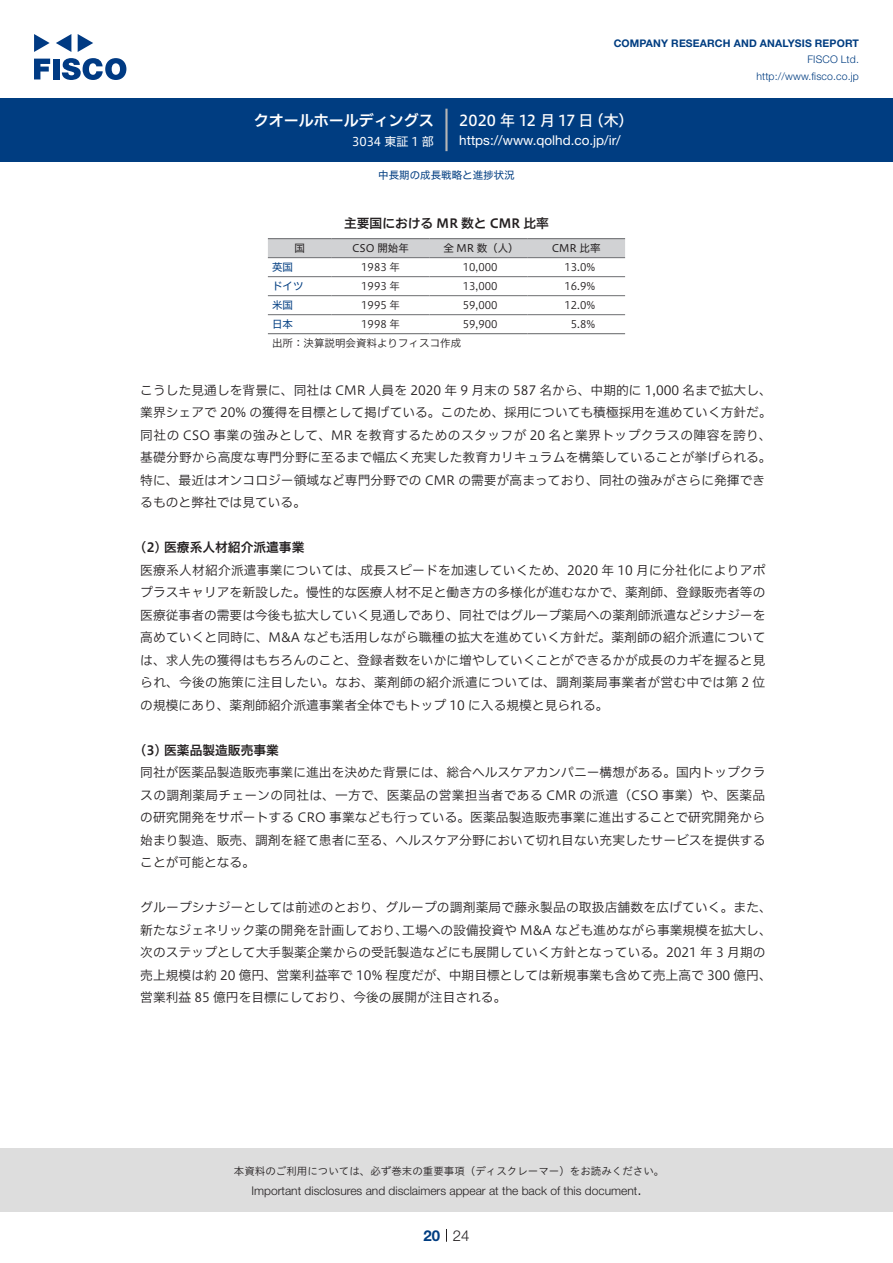
<style>
.page{position:relative;width:893px;height:1263px;background:#fff}
.page>*{position:absolute;margin:0;border:0;box-sizing:border-box;transform-origin:0 0}
.t1{font:15px "Hiragino UD Sans F Std N W5";letter-spacing:.005em;color:#fff}
.t2{font:15px "Hiragino UD Sans F Std N W6";color:#fff}
.t3{font:300 15px "Helvetica Neue LT Std";color:#231f20}
.t4{font:700 15px "Helvetica Neue LT Std";color:#003d81}
.t5{font:13.5px "Helvetica Neue LT Std";color:#fff}
.t6{font:12.75px/22.5px "Hiragino UD Sans F Std N W3";color:#231f20}
.t7{font:12.75px "Hiragino UD Sans F Std N W6";color:#231f20}
.t8{font:300 12px "Helvetica Neue LT Std";color:#231f20}
.t9{font:12px "Hiragino UD Sans F Std N W4";color:#fff}
.t10{font:10.5px "Hiragino UD Sans F Std N W3";color:#231f20}
.t11{font:10.5px "Hiragino UD Sans Std W3";color:#231f20}
.t12{font:700 10.5px "Helvetica Neue LT Std";letter-spacing:.015em;color:#003d81}
.t13{font:300 10.5px/16.5px "Helvetica Neue LT Std";letter-spacing:.015em;color:#003d81;text-align:right}
.t14{font:10.5px "Hiragino UD Sans F Std N W4";color:#003d81}
.t15{font:10.5px "Hiragino UD Sans F Std N W4";color:#231f20}
</style>
<div class="page">
<div style="left:0;top:1148px;width:893px;height:64px;background:#ddd"></div>
<svg style="left:34px;top:59px;width:16px;height:20px"></svg>
<div style="left:53px;top:59px;width:6px;height:20px;background:#003a83"></div>
<svg style="left:62px;top:58px;width:64px;height:22px"></svg>
<svg style="left:34px;top:34px;width:16px;height:18px"></svg>
<svg style="left:78px;top:34px;width:15px;height:18px"></svg>
<svg style="left:56px;top:34px;width:15px;height:18px"></svg>
<div style="left:0;top:98px;width:893px;height:64px;background:#003d81"></div>
<hr style="left:445px;top:109px;width:3px;height:42px;background:#b5b5b6">
<svg style="left:446px;top:1229px;width:1px;height:13px"></svg>
<div style="left:268px;top:239px;width:357px;height:18px;background:#d1d2d4"></div>
<hr style="left:268px;top:257px;width:64px;height:1px;background:#6c6d70">
<hr style="left:332px;top:257px;width:97px;height:1px;background:#6c6d70">
<hr style="left:429px;top:257px;width:98px;height:1px;background:#6c6d70">
<hr style="left:527px;top:257px;width:98px;height:1px;background:#6c6d70">
<hr style="left:268px;top:276px;width:64px;height:1px;background:#6c6d70">
<hr style="left:332px;top:276px;width:97px;height:1px;background:#6c6d70">
<hr style="left:429px;top:276px;width:98px;height:1px;background:#6c6d70">
<hr style="left:527px;top:276px;width:98px;height:1px;background:#6c6d70">
<hr style="left:268px;top:295px;width:64px;height:1px;background:#6c6d70">
<hr style="left:332px;top:295px;width:97px;height:1px;background:#6c6d70">
<hr style="left:429px;top:295px;width:98px;height:1px;background:#6c6d70">
<hr style="left:527px;top:295px;width:98px;height:1px;background:#6c6d70">
<hr style="left:268px;top:314px;width:64px;height:1px;background:#6c6d70">
<hr style="left:332px;top:314px;width:97px;height:1px;background:#6c6d70">
<hr style="left:429px;top:314px;width:98px;height:1px;background:#6c6d70">
<hr style="left:527px;top:314px;width:98px;height:1px;background:#6c6d70">
<hr style="left:268px;top:238px;width:64px;height:1px;background:#6c6d70">
<hr style="left:332px;top:238px;width:97px;height:1px;background:#6c6d70">
<hr style="left:429px;top:238px;width:98px;height:1px;background:#6c6d70">
<hr style="left:527px;top:238px;width:98px;height:1px;background:#6c6d70">
<hr style="left:268px;top:333px;width:64px;height:1px;background:#6c6d70">
<hr style="left:332px;top:333px;width:97px;height:1px;background:#6c6d70">
<hr style="left:429px;top:333px;width:98px;height:1px;background:#6c6d70">
<hr style="left:527px;top:333px;width:98px;height:1px;background:#6c6d70">
<p class="t2" style="left:254px;top:109px;width:182px">クオールホールディングス</p>
<p class="t9" style="left:352px;top:132px;width:83px">3034 東証 1 部</p>
<p class="t12" style="left:614px;top:37px;width:247px">COMPANY RESEARCH AND ANALYSIS REPORT</p>
<p class="t13" style="left:756px;top:51px;width:104px">FISCO Ltd. http://www.fisco.co j p.</p>
<p class="t1" style="left:589px;top:109px;width:46px">（木(</p>
<p class="t1" style="left:459px;top:109px;width:136px">2020 年 12 月 17 日</p>
<p class="t5" style="left:459px;top:132px;width:163px">https://www.qolhd. c o j p. /i r/</p>
<p class="t14" style="left:378px;top:167px;width:138px">中長期の成長戦略と進捗状況</p>
<p class="t7" style="left:344px;top:214px;width:206px">主要国における MR 数と CMR 比率</p>
<p class="t15" style="left:295px;top:240px;width:12px">国</p>
<p class="t15" style="left:352px;top:240px;width:58px">CSO 開始年</p>
<p class="t15" style="left:443px;top:240px;width:77px">全 MR 数（人）</p>
<p class="t15" style="left:552px;top:240px;width:50px">CMR 比率</p>
<p class="t14" style="left:272px;top:259px;width:22px">英国</p>
<p class="t10" style="left:361px;top:259px;width:40px">1983 年</p>
<p class="t10" style="left:463px;top:259px;width:36px">10,000</p>
<p class="t10" style="left:564px;top:259px;width:32px">13.0%</p>
<p class="t14" style="left:272px;top:278px;width:33px">ドイツ</p>
<p class="t10" style="left:361px;top:278px;width:40px">1993 年</p>
<p class="t10" style="left:463px;top:278px;width:36px">13,000</p>
<p class="t10" style="left:564px;top:278px;width:32px">16.9%</p>
<p class="t14" style="left:272px;top:297px;width:22px">米国</p>
<p class="t10" style="left:361px;top:297px;width:40px">1995 年</p>
<p class="t10" style="left:463px;top:297px;width:36px">59,000</p>
<p class="t10" style="left:564px;top:297px;width:32px">12.0%</p>
<p class="t10" style="left:361px;top:316px;width:40px">1998 年</p>
<p class="t14" style="left:272px;top:316px;width:22px">日本</p>
<p class="t10" style="left:272px;top:335px;width:190px">出所：決算説明会資料よりフィスコ作成</p>
<p class="t6" style="left:140px;top:378px;width:633px">こうした見通しを背景に、同社は CMR 人員を 2020 年 9 月末の 587 名から、中期的に 1,000 名まで拡大し、業界シェアで 20% の獲得を目標として掲げている。このため、採用についても積極採用を進めていく方針だ。同社の CSO 事業の強みとして、MR を教育するためのスタッフが 20 名と業界トップクラスの陣容を誇り、基礎分野から高度な専門分野に至るまで幅広く充実した教育カリキュラムを構築していることが挙げられる。特に、最近はオンコロジー領域など専門分野での CMR の需要が高まっており、同社の強みがさらに発揮できるものと弊社では見ている。</p>
<p class="t7" style="left:140px;top:538px;width:166px">2( ) 医療系人材紹介派遣事業</p>
<p class="t6" style="left:140px;top:558px;width:627px;text-align:justify">医療系人材紹介派遣事業については、成長スピードを加速していくため、2020 年 10 月に分社化によりアポプラスキャリアを新設した。慢性的な医療人材不足と働き方の多様化が進むなかで、薬剤師、登録販売者等の医療従事者の需要は今後も拡大していく見通しであり、同社ではグループ薬局への薬剤師派遣などシナジーを高めていくと同時に、M&amp;A なども活用しながら職種の拡大を進めていく方針だ。薬剤師の紹介派遣については、求人先の獲得はもちろんのこと、登録者数をいかに増やしていくことができるかが成長のカギを握ると見られ、今後の施策に注目したい。なお、薬剤師の紹介派遣については、調剤薬局事業者が営む中では第 2 位の規模にあり、薬剤師紹介派遣事業者全体でもトップ 10 に入る規模と見られる。</p>
<p class="t7" style="left:140px;top:740px;width:140px">3( ) 医薬品製造販売事業</p>
<p class="t6" style="left:140px;top:760px;width:627px;text-align:justify">同社が医薬品製造販売事業に進出を決めた背景には、総合ヘルスケアカンパニー構想がある。国内トップクラスの調剤薬局チェーンの同社は、一方で、医薬品の営業担当者である CMR の派遣（CSO 事業）や、医薬品の研究開発をサポートする CRO 事業なども行っている。医薬品製造販売事業に進出することで研究開発から始まり製造、販売、調剤を経て患者に至る、ヘルスケア分野において切れ目ない充実したサービスを提供することが可能となる。</p>
<p class="t6" style="left:140px;top:895px;width:633px;text-align:right">グループシナジーとしては前述のとおり、グループの調剤薬局で藤永製品の取扱店舗数を広げていく。また、工場への設備投資や M&amp;A なども進めながら事業規模を拡大し、</p>
<p class="t10" style="left:463px;top:316px;width:36px">59,900</p>
<p class="t10" style="left:571px;top:316px;width:26px">5.8%</p>
<p class="t6" style="left:140px;top:918px;width:633px">新たなジェネリック薬の開発を計画しており、<br>次のステップとして大手製薬企業からの受託製造などにも展開していく方針となっている。2021 年 3 月期の売上規模は約 20 億円、営業利益率で 10% 程度だが、中期目標としては新規事業も含めて売上高で 300 億円、営業利益 85 億円を目標にしており、今後の展開が注目される。</p>
<p class="t11" style="left:234px;top:1163px;width:432px">本資料のご利用については、必ず巻末の重要事項（ディスクレーマー）をお読みください。</p>
<p class="t3" style="left:637px;top:1180px;width:6px">.</p>
<p class="t8" style="left:251px;top:1183px;width:387px">Important disclosures and disclaimers appear at the back of this document</p>
<p class="t4" style="left:423px;top:1226px;width:18px">20</p>
<p class="t3" style="left:453px;top:1226px;width:18px">24</p>
</div>
